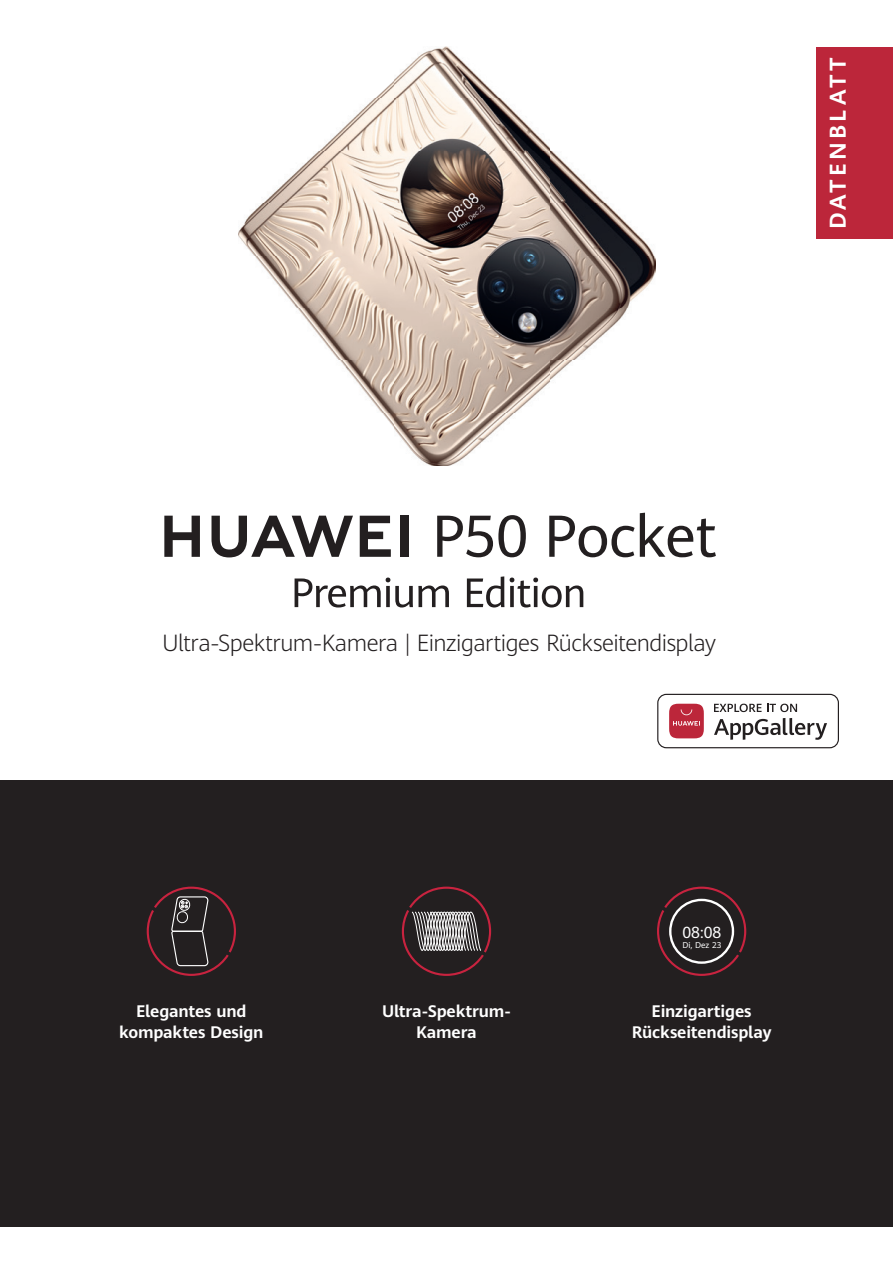
<style>
.page{position:relative;width:893px;height:1263px;background:#fff}
.page>*{position:absolute;margin:0;border:0;box-sizing:border-box;transform-origin:0 0}
.t1{font:300 23.1px "Huawei Sans";letter-spacing:-.02em;color:#231f20}
.t2{font:700 22.5px "Huawei Sans";letter-spacing:.145em;color:#fff}
.t3{font:700 16.5px/21px "Huawei Sans";letter-spacing:-.01em;color:#fff;text-align:center}
.t4{font:15.75px "Huawei Sans";color:#fff}
.t5{font:8.25px "Huawei Sans";color:#fff}
</style>
<div class="page">
<img style="left:238px;top:46px;width:417px;height:420px">
<svg style="left:295px;top:577px;width:154px;height:30px"></svg>
<svg style="left:467px;top:576px;width:37px;height:31px"></svg>
<svg style="left:510px;top:577px;width:73px;height:30px"></svg>
<svg style="left:164px;top:516px;width:36px;height:41px"></svg>
<svg style="left:360px;top:516px;width:31px;height:41px"></svg>
<div style="left:401px;top:516px;width:8px;height:41px;background:#231f20"></div>
<svg style="left:211px;top:516px;width:142px;height:41px"></svg>
<svg style="left:437px;top:515px;width:89px;height:42px"></svg>
<svg style="left:549px;top:513px;width:167px;height:44px"></svg>
<div style="left:817px;top:47px;width:76px;height:192px;background:#bc263a"></div>
<div style="left:0;top:780px;width:893px;height:447px;background:#231f20"></div>
<svg style="left:402px;top:887px;width:89px;height:89px"></svg>
<svg style="left:657px;top:887px;width:89px;height:89px"></svg>
<div style="left:669px;top:899px;width:65px;height:65px;border:2px solid #fff;border-radius:50%"></div>
<svg style="left:147px;top:887px;width:89px;height:89px"></svg>
<svg style="left:657px;top:694px;width:182px;height:54px"></svg>
<h2 class="t2" style="left:822px;top:229px;width:174px;rotate:-90deg">DATENBLATT</h2>
<h1 class="t1" style="left:162px;top:627px;width:555px">Ultra-Spektrum-Kamera | Einzigartiges Rückseitendisplay</h1>
<p class="t3" style="left:119px;top:1000px;width:146px">Elegantes und kompaktes Design</p>
<p class="t3" style="left:382px;top:1000px;width:130px">Ultra-Spektrum-<br>Kamera</p>
<p class="t4" style="left:682px;top:922px;width:40px">08:08</p>
<p class="t5" style="left:682px;top:940px;width:40px">Di, Dez 23</p>
<p class="t3" style="left:632px;top:1000px;width:141px">Einzigartiges<br>Rückseitendisplay</p>
</div>
